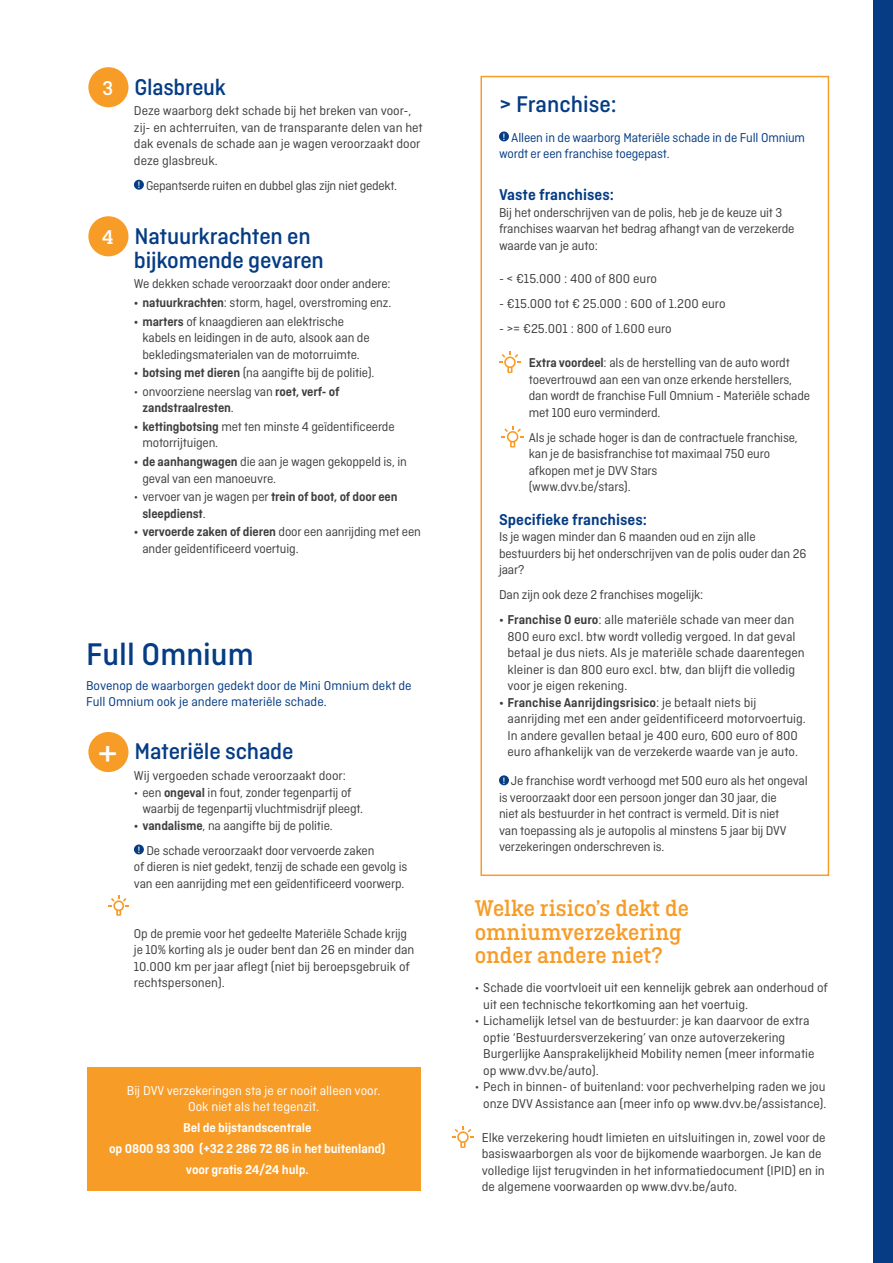
<style>
.page{position:relative;width:893px;height:1263px;background:#fff}
.page>*{position:absolute;margin:0;border:0;box-sizing:border-box;transform-origin:0 0}
.t1{font:43.5px "Ciutadella Slab";color:#fff}
.t2{font:500 33px "Ciutadella";color:#053c84}
._03_TITEL_BLAUW{font:500 24px/24px "Ciutadella";letter-spacing:-.01em;color:#053c84}
._02_TUSSENTITEL_ORANJE{font:500 24px/23.2px "Ciutadella Slab";color:#f89c28}
.t3{font:500 21px "Ciutadella Slab";color:#fff}
.HIGHLIGHT_BLAUW{font:600 16.5px "Ciutadella";color:#053c84}
._01_BODY_NA_BULLIT{font:13.5px/16.5px "Ciutadella";letter-spacing:-.01em;color:#3e3e3f}
._01_BODY_BLACK_2PT_after{font:13.5px/16.5px "Ciutadella";letter-spacing:-.01em;color:#3e3e3f}
._01_BODY_BLACK_80{font:13.5px/16.5px "Ciutadella";color:#3e3e3f}
._01_BODY_BLACK_2PT_after-2{font:13.5px/16.5px "Ciutadella";letter-spacing:-.01em;color:#053c84}
.t4{font:600 13.5px/16.5px "Ciutadella";letter-spacing:-.01em;color:#3e3e3f}
.HIGHLIGHT_BLAUW-2{font:600 13.5px/21px "Ciutadella";letter-spacing:-.01em;color:#fff;text-align:center}
._01_BODY_BLACK_80-2{font:13.5px/16.5px "Ciutadella";color:#fff;text-align:center}
.t5{font:500 9.75px "Ciutadella";color:#fff}
.s1{font-weight:600}
.s2{font-weight:400}
</style>
<div class="page">
<div style="left:874px;top:0;width:19px;height:1263px;background:#053c84"></div>
<div style="left:134px;top:180px;width:10px;height:10px;background:#053c84;border-radius:50%"></div>
<div style="left:134px;top:844px;width:10px;height:10px;background:#053c84;border-radius:50%"></div>
<div style="left:88px;top:67px;width:40px;height:40px;background:#f89c28;border-radius:50%"></div>
<div style="left:88px;top:216px;width:40px;height:40px;background:#f89c28;border-radius:50%"></div>
<div style="left:88px;top:732px;width:40px;height:40px;background:#f89c28;border-radius:50%"></div>
<div style="left:87px;top:1067px;width:334px;height:124px;background:#f89c28"></div>
<div style="left:499px;top:131px;width:10px;height:10px;background:#053c84;border-radius:50%"></div>
<svg style="left:499px;top:351px;width:22px;height:22px"></svg>
<svg style="left:502px;top:426px;width:22px;height:22px"></svg>
<div style="left:499px;top:775px;width:10px;height:10px;background:#053c84;border-radius:50%"></div>
<div style="left:480px;top:76px;width:349px;height:800px;border:2px solid #f89c28"></div>
<svg style="left:109px;top:895px;width:20px;height:21px"></svg>
<svg style="left:452px;top:1126px;width:22px;height:22px"></svg>
<p class="t3" style="left:103px;top:77px;width:12px">3</p>
<p class="t3" style="left:102px;top:226px;width:13px">4</p>
<p class="_03_TITEL_BLAUW" style="left:134px;top:75px;width:93px">Glasbreuk</p>
<p class="_01_BODY_BLACK_80" style="left:134px;top:103px;width:290px">Deze waarborg dekt schade bij het breken van voor-, zij- en achterruiten, van de transparante delen van het dak evenals de schade aan je wagen veroorzaakt door deze glasbreuk.</p>
<p class="t5" style="left:138px;top:179px;width:4px">!</p>
<p class="_01_BODY_NA_BULLIT" style="left:146px;top:177px;width:252px">Gepantserde ruiten en dubbel glas zijn niet gedekt.</p>
<p class="_03_TITEL_BLAUW" style="left:134px;top:224px;width:192px">Natuurkrachten en bijkomende gevaren</p>
<p class="_01_BODY_BLACK_80" style="left:134px;top:276px;width:258px">We dekken schade veroorzaakt door onder andere:</p>
<p class="_01_BODY_NA_BULLIT" style="left:134px;top:294px;width:259px"><span class="s1">• natuurkrachten</span>: storm, hagel, overstroming enz.</p>
<p class="_01_BODY_NA_BULLIT" style="left:142px;top:313px;width:229px;text-indent:-9px"><span class="s1">• marters</span> of knaagdieren aan elektrische kabels en leidingen in de auto, alsook aan de bekledingsmaterialen van de motorruimte.</p>
<p class="_01_BODY_NA_BULLIT" style="left:134px;top:364px;width:242px"><span class="s1">• botsing met dieren</span> (na aangifte bij de politie).</p>
<p class="t4" style="left:142px;top:383px;width:199px;text-indent:-9px"><span class="s2">• onvoorziene neerslag van</span> roet, verf- of zandstraalresten<span class="s2">.</span></p>
<p class="_01_BODY_NA_BULLIT" style="left:142px;top:418px;width:254px;text-indent:-9px"><span class="s1">• kettingbotsing</span> met ten minste 4 geïdentificeerde motorrijtuigen.</p>
<p class="_01_BODY_NA_BULLIT" style="left:142px;top:453px;width:266px;text-indent:-9px"><span class="s1">• de aanhangwagen</span> die aan je wagen gekoppeld is, in geval van een manoeuvre.</p>
<p class="t4" style="left:142px;top:488px;width:257px;text-indent:-9px"><span class="s2">• vervoer van je wagen per</span> trein of boot, of door een sleepdienst<span class="s2">.</span></p>
<p class="_01_BODY_NA_BULLIT" style="left:142px;top:524px;width:280px;text-indent:-9px"><span class="s1">• vervoerde zaken of dieren</span> door een aanrijding met een ander geïdentificeerd voertuig.</p>
<p class="t2" style="left:86px;top:635px;width:169px">Full Omnium</p>
<p class="_01_BODY_BLACK_2PT_after-2" style="left:86px;top:677px;width:327px">Bovenop de waarborgen gedekt door de Mini Omnium dekt de<br>Full Omnium ook je andere materiële schade.</p>
<p class="t1" style="left:98px;top:729px;width:22px">+</p>
<p class="_03_TITEL_BLAUW" style="left:134px;top:739px;width:161px">Materiële schade</p>
<p class="_01_BODY_BLACK_80" style="left:134px;top:767px;width:214px">Wij vergoeden schade veroorzaakt door:</p>
<p class="_01_BODY_NA_BULLIT" style="left:142px;top:784px;width:222px;text-indent:-9px">• een <span class="s1">ongeval</span> in fout, zonder tegenpartij of waarbij de tegenpartij vluchtmisdrijf pleegt.</p>
<p class="_01_BODY_NA_BULLIT" style="left:134px;top:817px;width:200px"><span class="s1">• vandalisme</span>, na aangifte bij de politie.</p>
<p class="t5" style="left:138px;top:844px;width:4px">!</p>
<p class="_01_BODY_NA_BULLIT" style="left:134px;top:842px;width:275px;text-indent:12px">De schade veroorzaakt door vervoerde zaken<br>of dieren is niet gedekt, tenzij de schade een gevolg is van een aanrijding met een geïdentificeerd voorwerp.</p>
<p class="_01_BODY_NA_BULLIT" style="left:134px;top:925px;width:282px">Op de premie voor het gedeelte Materiële Schade krijg je 10% korting als je ouder bent dan 26 en minder dan 10.000 km per jaar aflegt (niet bij beroepsgebruik of rechtspersonen).</p>
<p class="_01_BODY_BLACK_80-2" style="left:127px;top:1082px;width:255px">Bij DVV verzekeringen sta je er nooit alleen voor.<br>Ook niet als het tegenzit.</p>
<p class="HIGHLIGHT_BLAUW-2" style="left:109px;top:1117px;width:278px">Bel de bijstandscentrale<br>op 0800 93 300 (+32 2 286 72 86 in het buitenland) voor gratis 24/24 hulp.</p>
<p class="_03_TITEL_BLAUW" style="left:499px;top:92px;width:119px">&gt; Franchise:</p>
<p class="t5" style="left:503px;top:131px;width:4px">!</p>
<p class="_01_BODY_BLACK_2PT_after-2" style="left:499px;top:129px;width:308px;text-indent:12px">Alleen in de waarborg Materiële schade in de Full Omnium wordt er een franchise toegepast.</p>
<p class="HIGHLIGHT_BLAUW" style="left:499px;top:185px;width:117px">Vaste franchises:</p>
<p class="_01_BODY_BLACK_2PT_after" style="left:499px;top:204px;width:297px">Bij het onderschrijven van de polis, heb je de keuze uit 3 franchises waarvan het bedrag afhangt van de verzekerde waarde van je auto:</p>
<p class="_01_BODY_NA_BULLIT" style="left:499px;top:270px;width:160px">- &lt; €15.000 : 400 of 800 euro</p>
<p class="_01_BODY_NA_BULLIT" style="left:499px;top:295px;width:228px">- €15.000 tot € 25.000 : 600 of 1.200 euro</p>
<p class="_01_BODY_NA_BULLIT" style="left:499px;top:320px;width:174px">- &gt;= €25.001 : 800 of 1.600 euro</p>
<p class="_01_BODY_BLACK_2PT_after" style="left:529px;top:354px;width:283px"><span class="s1">Extra voordeel</span>: als de herstelling van de auto wordt toevertrouwd aan een van onze erkende herstellers, dan wordt de franchise Full Omnium - Materiële schade met 100 euro verminderd.</p>
<p class="_01_BODY_BLACK_2PT_after" style="left:529px;top:429px;width:271px">Als je schade hoger is dan de contractuele franchise, kan je de basisfranchise tot maximaal 750 euro afkopen met je DVV Stars<br>(www.dvv.be/stars).</p>
<p class="HIGHLIGHT_BLAUW" style="left:499px;top:510px;width:149px">Specifieke franchises:</p>
<p class="_01_BODY_BLACK_2PT_after" style="left:499px;top:528px;width:309px">Is je wagen minder dan 6 maanden oud en zijn alle bestuurders bij het onderschrijven van de polis ouder dan 26 jaar?</p>
<p class="_01_BODY_BLACK_2PT_after" style="left:499px;top:586px;width:206px">Dan zijn ook deze 2 franchises mogelijk:</p>
<p class="_01_BODY_NA_BULLIT" style="left:507px;top:611px;width:299px;text-indent:-9px"><span class="s1">• Franchise 0 euro</span>: alle materiële schade van meer dan 800 euro excl. btw wordt volledig vergoed. In dat geval betaal je dus niets. Als je materiële schade daarentegen kleiner is dan 800 euro excl. btw, dan blijft die volledig voor je eigen rekening.</p>
<p class="_01_BODY_NA_BULLIT" style="left:507px;top:694px;width:300px;text-indent:-9px"><span class="s1">• Franchise Aanrijdingsrisico</span>: je betaalt niets bij aanrijding met een ander geïdentificeerd motorvoertuig.<br>In andere gevallen betaal je 400 euro, 600 euro of 800 euro afhankelijk van de verzekerde waarde van je auto.</p>
<p class="t5" style="left:503px;top:775px;width:4px">!</p>
<p class="_01_BODY_NA_BULLIT" style="left:499px;top:773px;width:310px;text-indent:12px">Je franchise wordt verhoogd met 500 euro als het ongeval is veroorzaakt door een persoon jonger dan 30 jaar, die<br>niet als bestuurder in het contract is vermeld. Dit is niet<br>van toepassing als je autopolis al minstens 5 jaar bij DVV verzekeringen onderschreven is.</p>
<p class="_02_TUSSENTITEL_ORANJE" style="left:475px;top:897px;width:216px">Welke risico’s dekt de omniumverzekering onder andere niet?</p>
<p class="_01_BODY_NA_BULLIT" style="left:483px;top:979px;width:346px;text-indent:-9px">• Schade die voortvloeit uit een kennelijk gebrek aan onderhoud of uit een technische tekortkoming aan het voertuig.</p>
<p class="_01_BODY_NA_BULLIT" style="left:483px;top:1012px;width:333px;text-indent:-9px">• Lichamelijk letsel van de bestuurder: je kan daarvoor de extra optie ‘Bestuurdersverzekering’ van onze autoverzekering Burgerlijke Aansprakelijkheid Mobility nemen (meer informatie op www.dvv.be/auto).</p>
<p class="_01_BODY_NA_BULLIT" style="left:475px;top:1078px;width:353px;text-align:right">• Pech in binnen- of buitenland: voor pechverhelping raden we jou onze DVV Assistance aan (meer info op www.dvv.be/assistance).</p>
<p class="_01_BODY_BLACK_2PT_after" style="left:482px;top:1129px;width:345px">Elke verzekering houdt limieten en uitsluitingen in, zowel voor de basiswaarborgen als voor de bijkomende waarborgen. Je kan de volledige lijst terugvinden in het informatiedocument (IPID) en in de algemene voorwaarden op www.dvv.be/auto.</p>
</div>
